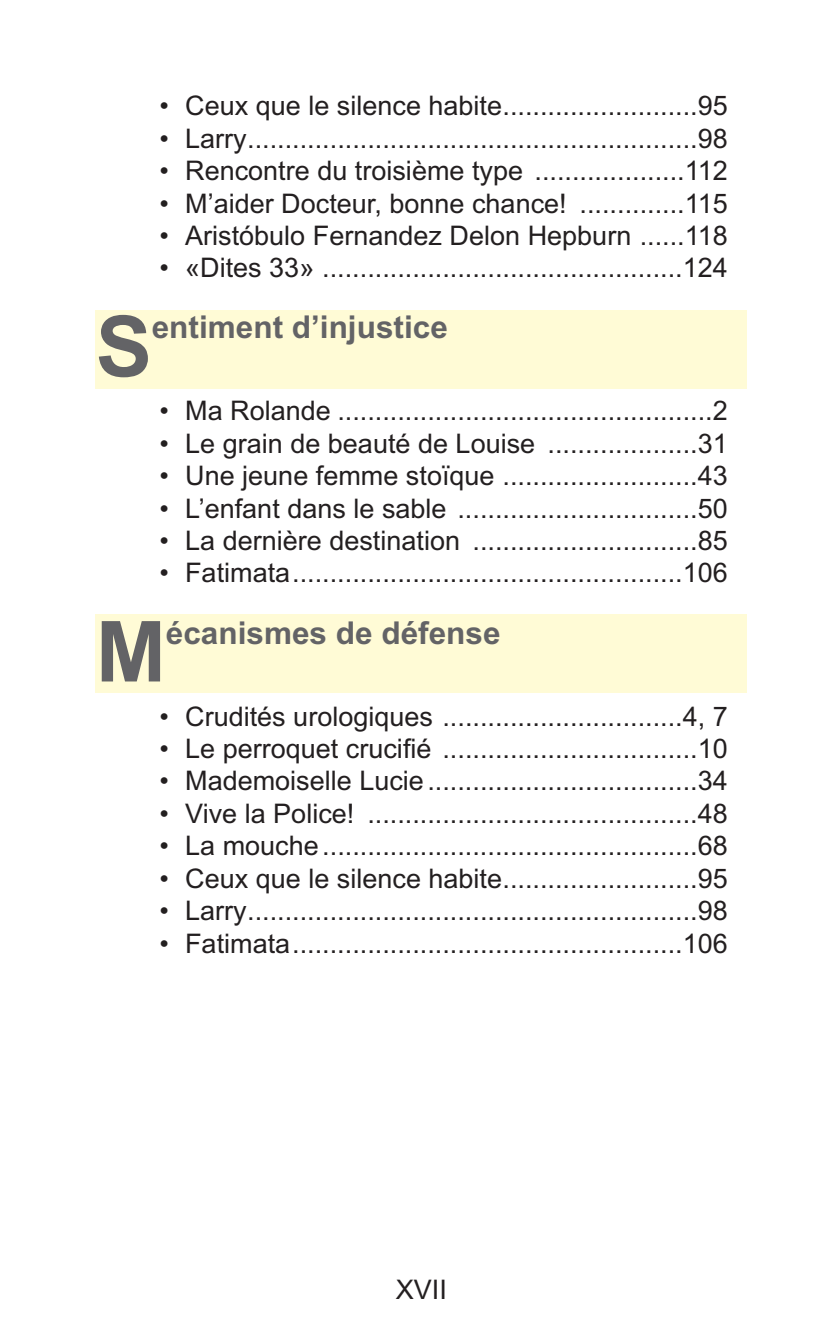
<style>
.page{position:relative;width:830px;height:1340px;background:#fff}
.page>*{position:absolute;margin:0;border:0;box-sizing:border-box;transform-origin:0 0}
.t1{font:700 84.38px "Arial";color:#636366}
.t2{font:700 31.5px "Arial";color:#636366}
.t3{font:27px "Arial";color:#231f20}
</style>
<div class="page">
<div style="left:96px;top:614px;width:650px;height:78px;background:#fffbd6"></div>
<div style="left:96px;top:310px;width:650px;height:78px;background:#fffbd6"></div>
<p class="t3" style="left:159px;top:90px;width:569px">• Ceux que le silence habite..........................95</p>
<p class="t3" style="left:159px;top:123px;width:569px">• Larry............................................................98</p>
<p class="t3" style="left:159px;top:155px;width:569px">• Rencontre du troisième type ....................112</p>
<p class="t3" style="left:159px;top:187px;width:569px">• M’aider Docteur, bonne chance! ..............115</p>
<p class="t3" style="left:159px;top:220px;width:569px">• Aristóbulo Fernandez Delon Hepburn ......118</p>
<p class="t3" style="left:159px;top:252px;width:569px">• «Dites 33» ................................................124</p>
<h1 class="t1" style="left:96px;top:298px;width:58px">S</h1>
<p class="t2" style="left:152px;top:309px;width:297px">entiment d’injustice</p>
<p class="t3" style="left:159px;top:395px;width:569px">• Ma Rolande ..................................................2</p>
<p class="t3" style="left:159px;top:427px;width:569px">• Le grain de beauté de Louise ....................31</p>
<p class="t3" style="left:159px;top:460px;width:569px">• Une jeune femme stoïque ..........................43</p>
<p class="t3" style="left:159px;top:492px;width:569px">• L’enfant dans le sable ................................50</p>
<p class="t3" style="left:159px;top:525px;width:569px">• La dernière destination ..............................85</p>
<p class="t3" style="left:159px;top:557px;width:569px">• Fatimata....................................................106</p>
<h1 class="t1" style="left:96px;top:603px;width:72px">M</h1>
<p class="t2" style="left:166px;top:614px;width:336px">écanismes de défense</p>
<p class="t3" style="left:159px;top:700px;width:569px">• Crudités urologiques ................................4, 7</p>
<p class="t3" style="left:159px;top:733px;width:569px">• Le perroquet crucifié ..................................10</p>
<p class="t3" style="left:159px;top:765px;width:569px">• Mademoiselle Lucie....................................34</p>
<p class="t3" style="left:159px;top:797px;width:569px">• Vive la Police! ............................................48</p>
<p class="t3" style="left:159px;top:830px;width:569px">• La mouche..................................................68</p>
<p class="t3" style="left:159px;top:862px;width:569px">• Ceux que le silence habite..........................95</p>
<p class="t3" style="left:159px;top:895px;width:569px">• Larry............................................................98</p>
<p class="t3" style="left:159px;top:927px;width:569px">• Fatimata....................................................106</p>
<p class="t3" style="left:395px;top:1273px;width:53px">XVII</p>
</div>
